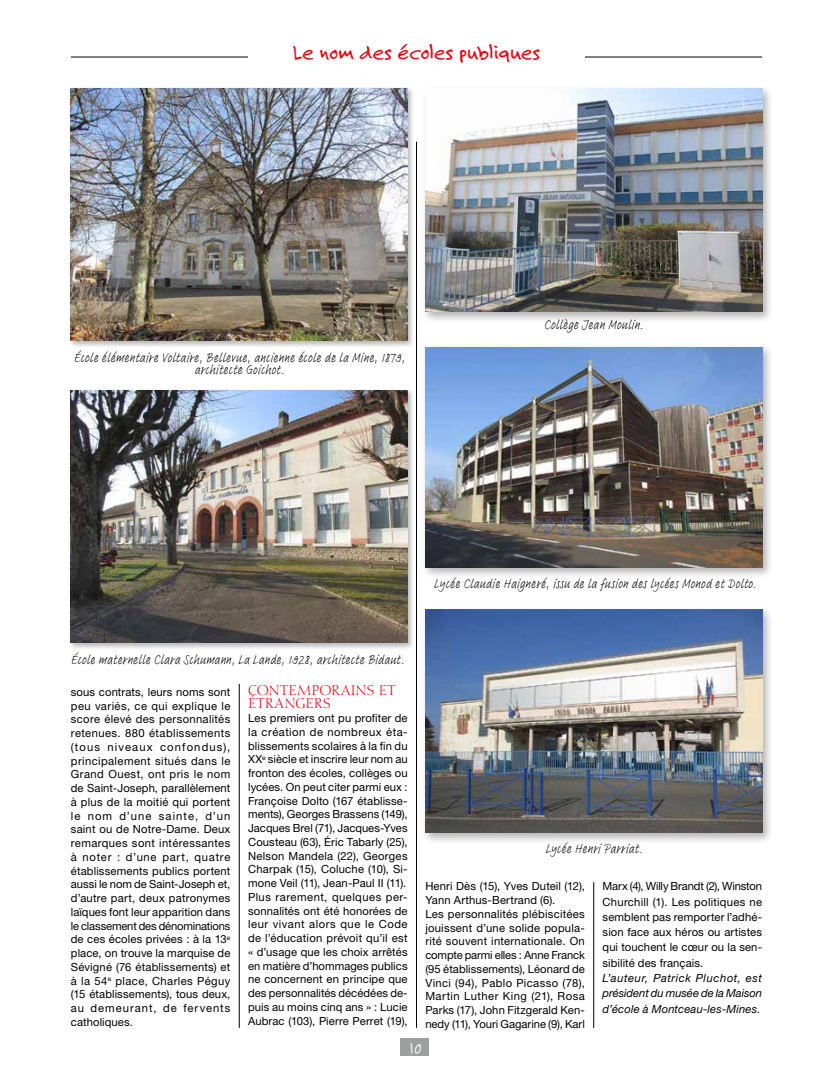
<style>
.page{position:relative;width:833px;height:1081px;background:#fff}
.page>*{position:absolute;margin:0;border:0;box-sizing:border-box;transform-origin:0 0}
.t1{font:22.5px "Felt Tip Roman";letter-spacing:-.015em;color:#e7000e}
.t2{font:15px "Felt Tip Roman";color:#fff}
.t3{font:13.75px/13.8px "Calligraphic 810 BT";color:#e7000e}
.t4{font:13.12px/12.5px "Adobe Handwriting Frank";letter-spacing:.03em;color:#000;text-align:center}
.t5{font:11.25px/13.8px "Helvetica Neue LT Std";letter-spacing:.01em;color:#000;text-align:justify}
.t6{font:italic 11.25px/15.2px "Helvetica Neue LT Std";color:#000;text-align:justify}
</style>
<div class="page">
<hr style="left:71px;top:57px;width:691px;height:1px;background:#000">
<hr style="left:416px;top:142px;width:1px;height:886px;background:#000">
<hr style="left:239px;top:684px;width:1px;height:344px;background:#000">
<hr style="left:593px;top:882px;width:1px;height:146px;background:#000">
<div style="left:400px;top:1038px;width:29px;height:18px;background:#9d9e9e"></div>
<div style="left:248px;top:43px;width:337px;height:28px;background:#fff"></div>
<div style="left:68px;top:86px;width:347px;height:263px;background:#000;opacity:.3"></div>
<img style="left:71px;top:89px;width:336px;height:252px">
<div style="left:68px;top:388px;width:347px;height:262px;background:#000;opacity:.3"></div>
<img style="left:71px;top:390px;width:336px;height:253px">
<div style="left:421px;top:85px;width:352px;height:238px;background:#000;opacity:.3"></div>
<img style="left:425px;top:89px;width:337px;height:223px">
<div style="left:421px;top:344px;width:352px;height:235px;background:#000;opacity:.3"></div>
<img style="left:425px;top:347px;width:337px;height:221px">
<div style="left:421px;top:606px;width:352px;height:238px;background:#000;opacity:.3"></div>
<img style="left:425px;top:609px;width:337px;height:224px">
<h1 class="t1" style="left:293px;top:38px;width:249px">Le nom des écoles publiques</h1>
<p class="t4" style="left:74px;top:351px;width:332px">École élémentaire Voltaire, Bellevue, ancienne école de la Mine, 1879, architecte Goichot.</p>
<p class="t4" style="left:544px;top:318px;width:101px">Collège Jean Moulin.</p>
<p class="t4" style="left:434px;top:577px;width:324px">Lycée Claudie Haigneré, issu de la fusion des lycées Monod et Dolto.</p>
<p class="t4" style="left:71px;top:653px;width:335px">École maternelle Clara Schumann, La Lande, 1928, architecte Bidaut.</p>
<p class="t3" style="left:248px;top:683px;width:149px">CONTEMPORAINS ET<br>ÉTRANGERS</p>
<p class="t5" style="left:248px;top:711px;width:161px">Les premiers ont pu profiter de la création de nombreux éta&shy;blissements scolaires à la fin du XX<sup>e</sup> siècle et inscrire leur nom au fronton des écoles, collèges ou lycées. On peut citer parmi eux :<br>Françoise Dolto (167 établisse&shy;ments), Georges Brassens (149), Jacques Brel (71), Jacques-Yves Cousteau (63), Éric Tabarly (25), Nelson Mandela (22), Georges Charpak (15), Coluche (10), Si&shy;mone Veil (11), Jean-Paul II (11).<br>Plus rarement, quelques per&shy;sonnalités ont été honorées de leur vivant alors que le Code de l’éducation prévoit qu’il est « d’usage que les choix arrêtés en matière d’hommages publics ne concernent en principe que des personnalités décédées de&shy;puis au moins cinq ans » : Lucie Aubrac (103), Pierre Perret (19),</p>
<p class="t5" style="left:71px;top:685px;width:161px">sous contrats, leurs noms sont peu variés, ce qui explique le score élevé des personnalités retenues. 880 établissements (tous niveaux confondus), principalement situés dans le Grand Ouest, ont pris le nom de Saint-Joseph, parallèlement à plus de la moitié qui portent le nom d’une sainte, d’un saint ou de Notre-Dame. Deux remarques sont intéressantes à noter : d’une part, quatre établissements publics portent aussi le nom de Saint-Joseph et, d’autre part, deux patronymes laïques font leur apparition dans le classement des dénominations de ces écoles privées : à la 13<sup>e </sup>place, on trouve la marquise de Sévigné (76 établissements) et à la 54<sup>e</sup> place, Charles Péguy (15 établissements), tous deux, au demeurant, de fervents catholiques.</p>
<p class="t4" style="left:545px;top:843px;width:99px">Lycée Henri Parriat.</p>
<p class="t5" style="left:425px;top:879px;width:161px;text-align:left">Henri Dès (15), Yves Duteil (12),<br>Yann Arthus-Bertrand (6).<br>Les personnalités plébiscitées jouissent d’une solide popula&shy;rité souvent internationale. On compte parmi elles : Anne Franck (95 établissements), Léonard de<br>Vinci (94), Pablo Picasso (78),<br>Martin Luther King (21), Rosa<br>Parks (17), John Fitzgerald Ken&shy;nedy (11), Youri Gagarine (9), Karl</p>
<p class="t5" style="left:602px;top:878px;width:161px;line-height:15.2px">Marx (4), Willy Brandt (2), Winston Churchill (1). Les politiques ne semblent pas remporter l’adhé&shy;sion face aux héros ou artistes qui touchent le cœur ou la sen&shy;sibilité des français.</p>
<p class="t6" style="left:602px;top:970px;width:161px">L’auteur, Patrick Pluchot, est président du musée de la Maison d’école à Montceau-les-Mines.</p>
<h2 class="t2" style="left:408px;top:1039px;width:15px">10</h2>
</div>
